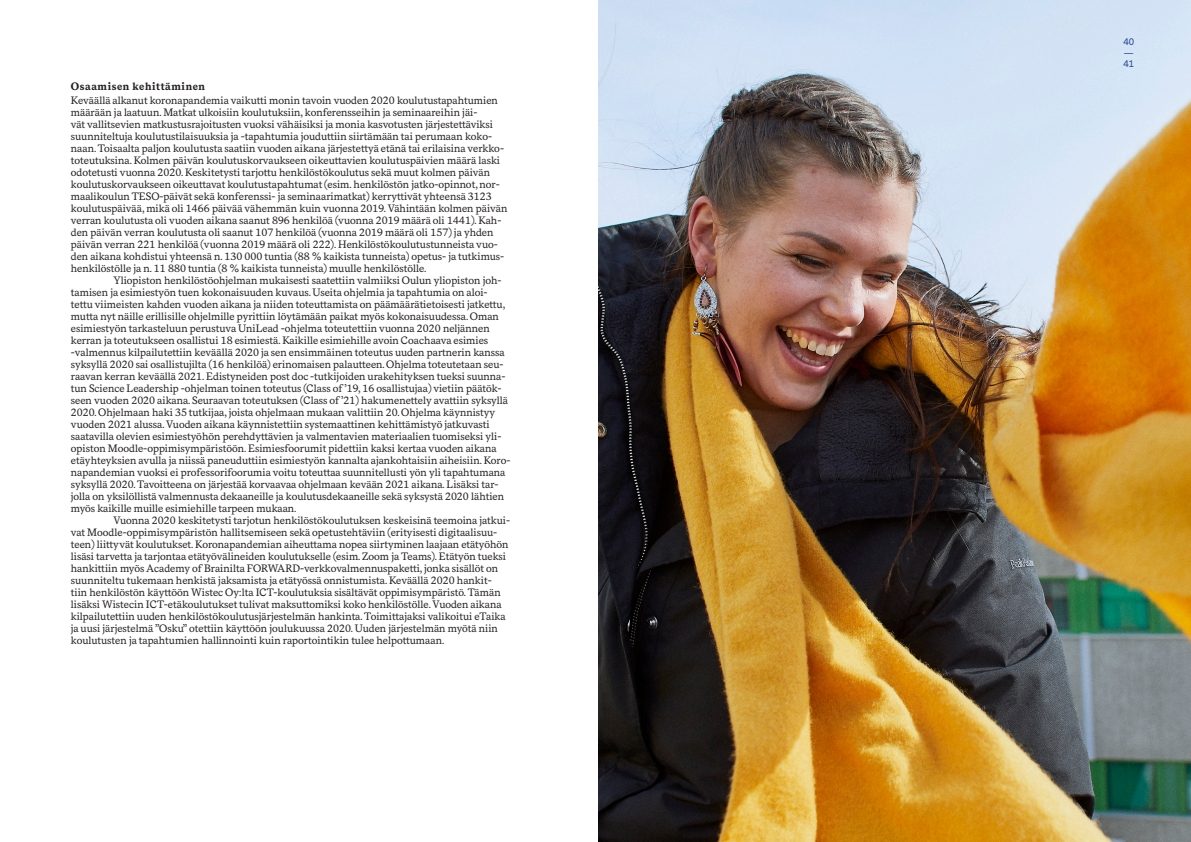
<style>
.page{position:relative;width:1191px;height:842px;background:#fff}
.page>*{position:absolute;margin:0;border:0;box-sizing:border-box;transform-origin:0 0}
.Leipäteksti__p{font:10px/12px "Messina Serif";color:#231f20}
.Välitotsikko__H3{font:700 10px "Messina Serif";letter-spacing:.05em;color:#231f20}
.t1{font:9px/10.8px "Messina Sans";color:#253f8e;text-align:justify}
</style>
<div class="page">
<img style="left:598px;top:0;width:593px;height:842px">
<h2 class="Välitotsikko__H3" style="left:71px;top:80px;width:136px">Osaamisen kehittäminen</h2>
<p class="Leipäteksti__p" style="left:71px;top:95px;width:438px">Keväällä alkanut koronapandemia vaikutti monin tavoin vuoden 2020 koulutustapahtumien määrään ja laatuun. Matkat ulkoisiin koulutuksiin, konferensseihin ja seminaareihin jäi-<br>vät vallitsevien matkustusrajoitusten vuoksi vähäisiksi ja monia kasvotusten järjestettäviksi suunniteltuja koulutustilaisuuksia ja -tapahtumia jouduttiin siirtämään tai perumaan koko&shy;naan. Toisaalta paljon koulutusta saatiin vuoden aikana järjestettyä etänä tai erilaisina verkko&shy;toteutuksina. Kolmen päivän koulutuskorvaukseen oikeuttavien koulutuspäivien määrä laski odotetusti vuonna 2020. Keskitetysti tarjottu henkilöstökoulutus sekä muut kolmen päivän koulutuskorvaukseen oikeuttavat koulutustapahtumat (esim. henkilöstön jatko-opinnot, nor&shy;maalikoulun TESO-päivät sekä konferenssi- ja seminaarimatkat) kerryttivät yhteensä 3123 koulutuspäivää, mikä oli 1466 päivää vähemmän kuin vuonna 2019. Vähintään kolmen päivän verran koulutusta oli vuoden aikana saanut 896 henkilöä (vuonna 2019 määrä oli 1441). Kah&shy;den päivän verran koulutusta oli saanut 107 henkilöä (vuonna 2019 määrä oli 157) ja yhden päivän verran 221 henkilöä (vuonna 2019 määrä oli 222). Henkilöstökoulutustunneista vuo&shy;den aikana kohdistui yhteensä n. 130 000 tuntia (88 % kaikista tunneista) opetus- ja tutkimus&shy;henkilöstölle ja n. 11 880 tuntia (8 % kaikista tunneista) muulle henkilöstölle.</p>
<p class="Leipäteksti__p" style="left:71px;top:275px;width:441px;text-indent:43px">Yliopiston henkilöstöohjelman mukaisesti saatettiin valmiiksi Oulun yliopiston joh&shy;tamisen ja esimiestyön tuen kokonaisuuden kuvaus. Useita ohjelmia ja tapahtumia on aloi&shy;tettu viimeisten kahden vuoden aikana ja niiden toteuttamista on päämäärätietoisesti jatkettu, mutta nyt näille erillisille ohjelmille pyrittiin löytämään paikat myös kokonaisuudessa. Oman esimiestyön tarkasteluun perustuva UniLead -ohjelma toteutettiin vuonna 2020 neljännen kerran ja toteutukseen osallistui 18 esimiestä. Kaikille esimiehille avoin Coachaava esimies -valmennus kilpailutettiin keväällä 2020 ja sen ensimmäinen toteutus uuden partnerin kanssa syksyllä 2020 sai osallistujilta (16 henkilöä) erinomaisen palautteen. Ohjelma toteutetaan seu&shy;raavan kerran keväällä 2021. Edistyneiden post doc -tutkijoiden urakehityksen tueksi suunna&shy;tun Science Leadership -ohjelman toinen toteutus (Class of ’19, 16 osallistujaa) vietiin päätök&shy;seen vuoden 2020 aikana. Seuraavan toteutuksen (Class of ’21) hakumenettely avattiin syksyllä 2020. Ohjelmaan haki 35 tutkijaa, joista ohjelmaan mukaan valittiin 20. Ohjelma käynnistyy vuoden 2021 alussa. Vuoden aikana käynnistettiin systemaattinen kehittämistyö jatkuvasti saatavilla olevien esimiestyöhön perehdyttävien ja valmentavien materiaalien tuomiseksi yli&shy;opiston Moodle-oppimisympäristöön. Esimiesfoorumit pidettiin kaksi kertaa vuoden aikana etäyhteyksien avulla ja niissä paneuduttiin esimiestyön kannalta ajankohtaisiin aiheisiin. Koro&shy;napandemian vuoksi ei professorifoorumia voitu toteuttaa suunnitellusti yön yli tapahtumana syksyllä 2020. Tavoitteena on järjestää korvaavaa ohjelmaan kevään 2021 aikana. Lisäksi tar&shy;jolla on yksilöllistä valmennusta dekaaneille ja koulutusdekaaneille sekä syksystä 2020 lähtien myös kaikille muille esimiehille tarpeen mukaan.</p>
<p class="Leipäteksti__p" style="left:71px;top:515px;width:441px;text-indent:43px">Vuonna 2020 keskitetysti tarjotun henkilöstökoulutuksen keskeisinä teemoina jatkui&shy;vat Moodle-oppimisympäristön hallitsemiseen sekä opetustehtäviin (erityisesti digitaalisuu&shy;teen) liittyvät koulutukset. Koronapandemian aiheuttama nopea siirtyminen laajaan etätyöhön lisäsi tarvetta ja tarjontaa etätyövälineiden koulutukselle (esim. Zoom ja Teams). Etätyön tueksi hankittiin myös Academy of Brainilta FORWARD-verkkovalmennuspaketti, jonka sisällöt on suunniteltu tukemaan henkistä jaksamista ja etätyössä onnistumista. Keväällä 2020 hankit&shy;tiin henkilöstön käyttöön Wistec Oy:lta ICT-koulutuksia sisältävät oppimisympäristö. Tämän lisäksi Wistecin ICT-etäkoulutukset tulivat maksuttomiksi koko henkilöstölle. Vuoden aikana kilpailutettiin uuden henkilöstökoulutusjärjestelmän hankinta. Toimittajaksi valikoitui eTaika ja uusi järjestelmä ”Osku” otettiin käyttöön joulukuussa 2020. Uuden järjestelmän myötä niin koulutusten ja tapahtumien hallinnointi kuin raportointikin tulee helpottumaan.</p>
<p class="t1" style="left:1123px;top:37px;width:12px">40 — 41</p>
</div>
